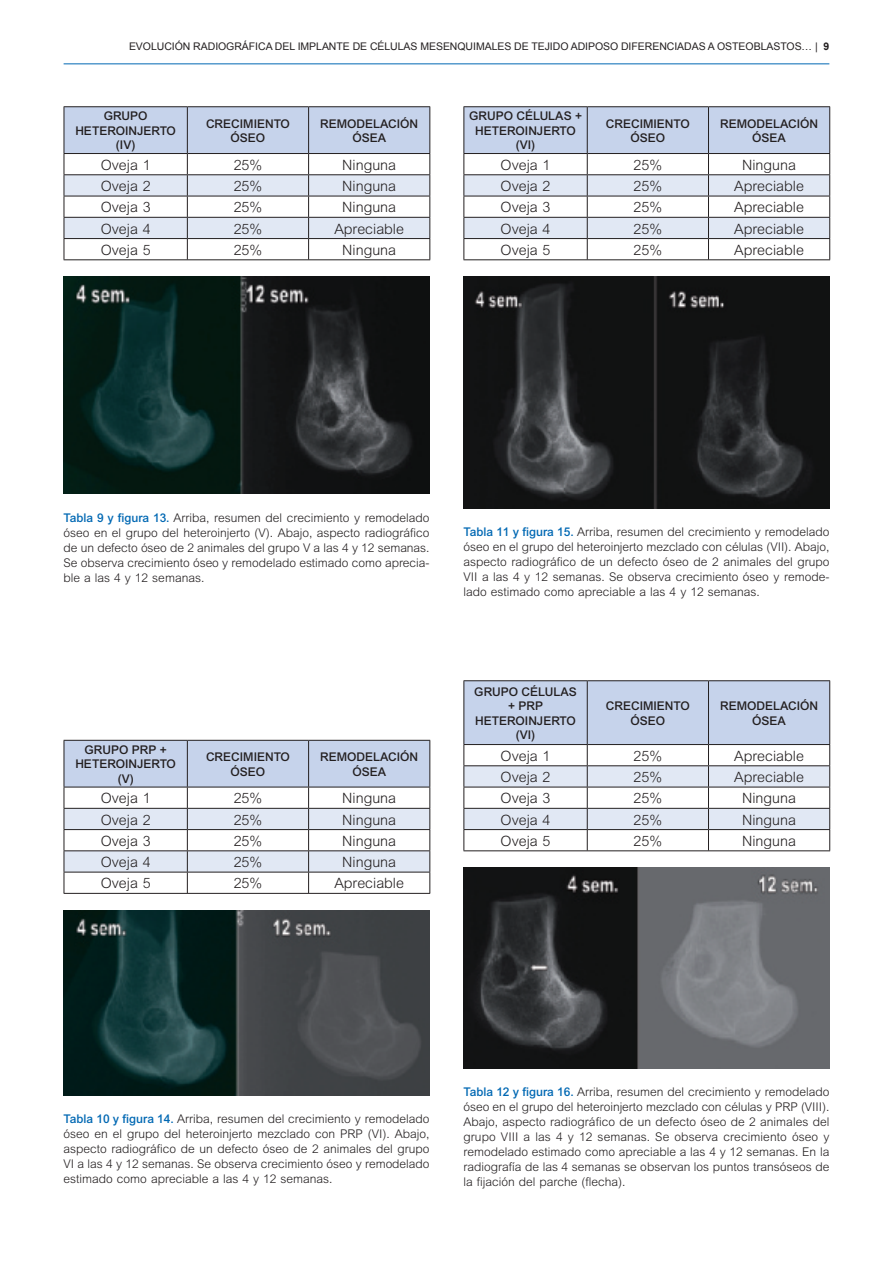
<style>
.page{position:relative;width:893px;height:1263px;background:#fff}
.page>*{position:absolute;margin:0;border:0;box-sizing:border-box;transform-origin:0 0}
.t1{font:300 14.25px "M Arial";color:#231f20}
.t2{font:300 12px/15px "M Arial";color:#231f20;text-align:justify}
.t3{font:500 12px/14.4px "Arial";color:#231f20;text-align:center}
.t4{font:10.5px "Arial";letter-spacing:-.005em;color:#231f20}
.s1{font-weight:700}
.s2{font-family:"Arial";font-weight:500;color:#0168b3}
</style>
<div class="page">
<hr style="left:64px;top:63px;width:765px;height:1px;background:#0168b3">
<hr style="left:64px;top:106px;width:123px;height:1px;background:#231f20">
<hr style="left:187px;top:106px;width:121px;height:1px;background:#231f20">
<hr style="left:308px;top:106px;width:122px;height:1px;background:#231f20">
<svg style="left:64px;top:107px;width:366px;height:152px"></svg>
<hr style="left:64px;top:259px;width:366px;height:1px;background:#231f20">
<img style="left:64px;top:277px;width:365px;height:217px">
<hr style="left:463px;top:106px;width:124px;height:1px;background:#231f20">
<hr style="left:587px;top:106px;width:121px;height:1px;background:#231f20">
<hr style="left:708px;top:106px;width:122px;height:1px;background:#231f20">
<svg style="left:463px;top:107px;width:367px;height:152px"></svg>
<hr style="left:463px;top:259px;width:367px;height:1px;background:#231f20">
<img style="left:463px;top:277px;width:366px;height:231px">
<hr style="left:463px;top:680px;width:124px;height:1px;background:#231f20">
<hr style="left:587px;top:680px;width:121px;height:1px;background:#231f20">
<hr style="left:708px;top:680px;width:122px;height:1px;background:#231f20">
<svg style="left:463px;top:681px;width:367px;height:169px"></svg>
<hr style="left:463px;top:850px;width:367px;height:1px;background:#231f20">
<img style="left:463px;top:868px;width:366px;height:200px">
<svg style="left:64px;top:740px;width:366px;height:153px"></svg>
<hr style="left:64px;top:893px;width:366px;height:1px;background:#231f20">
<img style="left:64px;top:910px;width:365px;height:185px">
<p class="t4" style="left:129px;top:41px;width:701px">EVOLUCIÓN RADIOGRÁFICA DEL IMPLANTE DE CÉLULAS MESENQUIMALES DE TEJIDO ADIPOSO DIFERENCIADAS A OSTEOBLASTOS… | <span class="s1">9</span></p>
<p class="t3" style="left:75px;top:110px;width:102px">GRUPO<br>HETEROINJERTO (IV)</p>
<p class="t3" style="left:206px;top:117px;width:85px">CRECIMIENTO<br>ÓSEO</p>
<p class="t3" style="left:320px;top:117px;width:100px">REMODELACIÓN<br>ÓSEA</p>
<p class="t1" style="left:101px;top:160px;width:51px">Oveja 1</p>
<p class="t1" style="left:234px;top:160px;width:30px">25%</p>
<p class="t1" style="left:342px;top:160px;width:55px">Ninguna</p>
<p class="t1" style="left:101px;top:181px;width:51px">Oveja 2</p>
<p class="t1" style="left:234px;top:181px;width:30px">25%</p>
<p class="t1" style="left:342px;top:181px;width:55px">Ninguna</p>
<p class="t1" style="left:101px;top:202px;width:51px">Oveja 3</p>
<p class="t1" style="left:234px;top:202px;width:30px">25%</p>
<p class="t1" style="left:342px;top:202px;width:55px">Ninguna</p>
<p class="t1" style="left:101px;top:223px;width:51px">Oveja 4</p>
<p class="t1" style="left:234px;top:223px;width:30px">25%</p>
<p class="t1" style="left:334px;top:223px;width:71px">Apreciable</p>
<p class="t1" style="left:101px;top:245px;width:51px">Oveja 5</p>
<p class="t1" style="left:234px;top:245px;width:30px">25%</p>
<p class="t1" style="left:342px;top:245px;width:55px">Ninguna</p>
<p class="t3" style="left:469px;top:110px;width:114px">GRUPO CÉLULAS +<br>HETEROINJERTO (VI)</p>
<p class="t3" style="left:606px;top:117px;width:85px">CRECIMIENTO<br>ÓSEO</p>
<p class="t3" style="left:720px;top:117px;width:100px">REMODELACIÓN<br>ÓSEA</p>
<p class="t1" style="left:500px;top:160px;width:51px">Oveja 1</p>
<p class="t1" style="left:633px;top:160px;width:30px">25%</p>
<p class="t1" style="left:742px;top:160px;width:55px">Ninguna</p>
<p class="t1" style="left:500px;top:181px;width:51px">Oveja 2</p>
<p class="t1" style="left:633px;top:181px;width:30px">25%</p>
<p class="t1" style="left:734px;top:181px;width:71px">Apreciable</p>
<p class="t1" style="left:500px;top:202px;width:51px">Oveja 3</p>
<p class="t1" style="left:633px;top:202px;width:30px">25%</p>
<p class="t1" style="left:734px;top:202px;width:71px">Apreciable</p>
<p class="t1" style="left:500px;top:223px;width:51px">Oveja 4</p>
<p class="t1" style="left:633px;top:223px;width:30px">25%</p>
<p class="t1" style="left:734px;top:223px;width:71px">Apreciable</p>
<p class="t1" style="left:500px;top:245px;width:51px">Oveja 5</p>
<p class="t1" style="left:633px;top:245px;width:30px">25%</p>
<p class="t1" style="left:734px;top:245px;width:71px">Apreciable</p>
<p class="t2" style="left:64px;top:511px;width:367px"><span class="s2">Tabla 9 y figura 13.</span> Arriba, resumen del crecimiento y remodelado óseo en el grupo del heteroinjerto (V). Abajo, aspecto radiográfico de un defecto óseo de 2 animales del grupo V a las 4 y 12 semanas.<br>Se observa crecimiento óseo y remodelado estimado como aprecia&shy;ble a las 4 y 12 semanas.</p>
<p class="t2" style="left:463px;top:525px;width:367px"><span class="s2">Tabla 11 y figura 15.</span> Arriba, resumen del crecimiento y remodelado óseo en el grupo del heteroinjerto mezclado con células (VII). Abajo, aspecto radiográfico de un defecto óseo de 2 animales del grupo VII a las 4 y 12 semanas. Se observa crecimiento óseo y remode&shy;lado estimado como apreciable a las 4 y 12 semanas.</p>
<p class="t3" style="left:75px;top:744px;width:102px">GRUPO PRP +<br>HETEROINJERTO (V)</p>
<p class="t3" style="left:206px;top:751px;width:85px">CRECIMIENTO<br>ÓSEO</p>
<p class="t3" style="left:320px;top:751px;width:100px">REMODELACIÓN<br>ÓSEA</p>
<p class="t1" style="left:101px;top:793px;width:51px">Oveja 1</p>
<p class="t1" style="left:234px;top:793px;width:30px">25%</p>
<p class="t1" style="left:342px;top:793px;width:55px">Ninguna</p>
<p class="t1" style="left:101px;top:814px;width:51px">Oveja 2</p>
<p class="t1" style="left:234px;top:814px;width:30px">25%</p>
<p class="t1" style="left:342px;top:814px;width:55px">Ninguna</p>
<p class="t1" style="left:101px;top:836px;width:51px">Oveja 3</p>
<p class="t1" style="left:234px;top:836px;width:30px">25%</p>
<p class="t1" style="left:342px;top:836px;width:55px">Ninguna</p>
<p class="t1" style="left:101px;top:857px;width:51px">Oveja 4</p>
<p class="t1" style="left:234px;top:857px;width:30px">25%</p>
<p class="t1" style="left:342px;top:857px;width:55px">Ninguna</p>
<p class="t1" style="left:101px;top:878px;width:51px">Oveja 5</p>
<p class="t1" style="left:234px;top:878px;width:30px">25%</p>
<p class="t1" style="left:334px;top:878px;width:71px">Apreciable</p>
<p class="t3" style="left:474px;top:685px;width:104px">GRUPO CÉLULAS + PRP<br>HETEROINJERTO (VI)</p>
<p class="t3" style="left:606px;top:700px;width:85px">CRECIMIENTO<br>ÓSEO</p>
<p class="t3" style="left:720px;top:700px;width:100px">REMODELACIÓN<br>ÓSEA</p>
<p class="t1" style="left:500px;top:751px;width:51px">Oveja 1</p>
<p class="t1" style="left:633px;top:751px;width:30px">25%</p>
<p class="t1" style="left:734px;top:751px;width:71px">Apreciable</p>
<p class="t1" style="left:500px;top:772px;width:51px">Oveja 2</p>
<p class="t1" style="left:633px;top:772px;width:30px">25%</p>
<p class="t1" style="left:734px;top:772px;width:71px">Apreciable</p>
<p class="t1" style="left:500px;top:793px;width:51px">Oveja 3</p>
<p class="t1" style="left:633px;top:793px;width:30px">25%</p>
<p class="t1" style="left:742px;top:793px;width:55px">Ninguna</p>
<p class="t1" style="left:500px;top:814px;width:51px">Oveja 4</p>
<p class="t1" style="left:633px;top:814px;width:30px">25%</p>
<p class="t1" style="left:742px;top:814px;width:55px">Ninguna</p>
<p class="t1" style="left:500px;top:836px;width:51px">Oveja 5</p>
<p class="t1" style="left:633px;top:836px;width:30px">25%</p>
<p class="t1" style="left:742px;top:836px;width:55px">Ninguna</p>
<p class="t2" style="left:64px;top:1112px;width:367px"><span class="s2">Tabla 10 y figura 14.</span> Arriba, resumen del crecimiento y remodelado óseo en el grupo del heteroinjerto mezclado con PRP (VI). Abajo, aspecto radiográfico de un defecto óseo de 2 animales del grupo VI a las 4 y 12 semanas. Se observa crecimiento óseo y remodelado estimado como apreciable a las 4 y 12 semanas.</p>
<p class="t2" style="left:463px;top:1085px;width:367px"><span class="s2">Tabla 12 y figura 16.</span> Arriba, resumen del crecimiento y remodelado óseo en el grupo del heteroinjerto mezclado con células y PRP (VIII).<br>Abajo, aspecto radiográfico de un defecto óseo de 2 animales del grupo VIII a las 4 y 12 semanas. Se observa crecimiento óseo y remodelado estimado como apreciable a las 4 y 12 semanas. En la radiografía de las 4 semanas se observan los puntos transóseos de la fijación del parche (flecha).</p>
</div>
